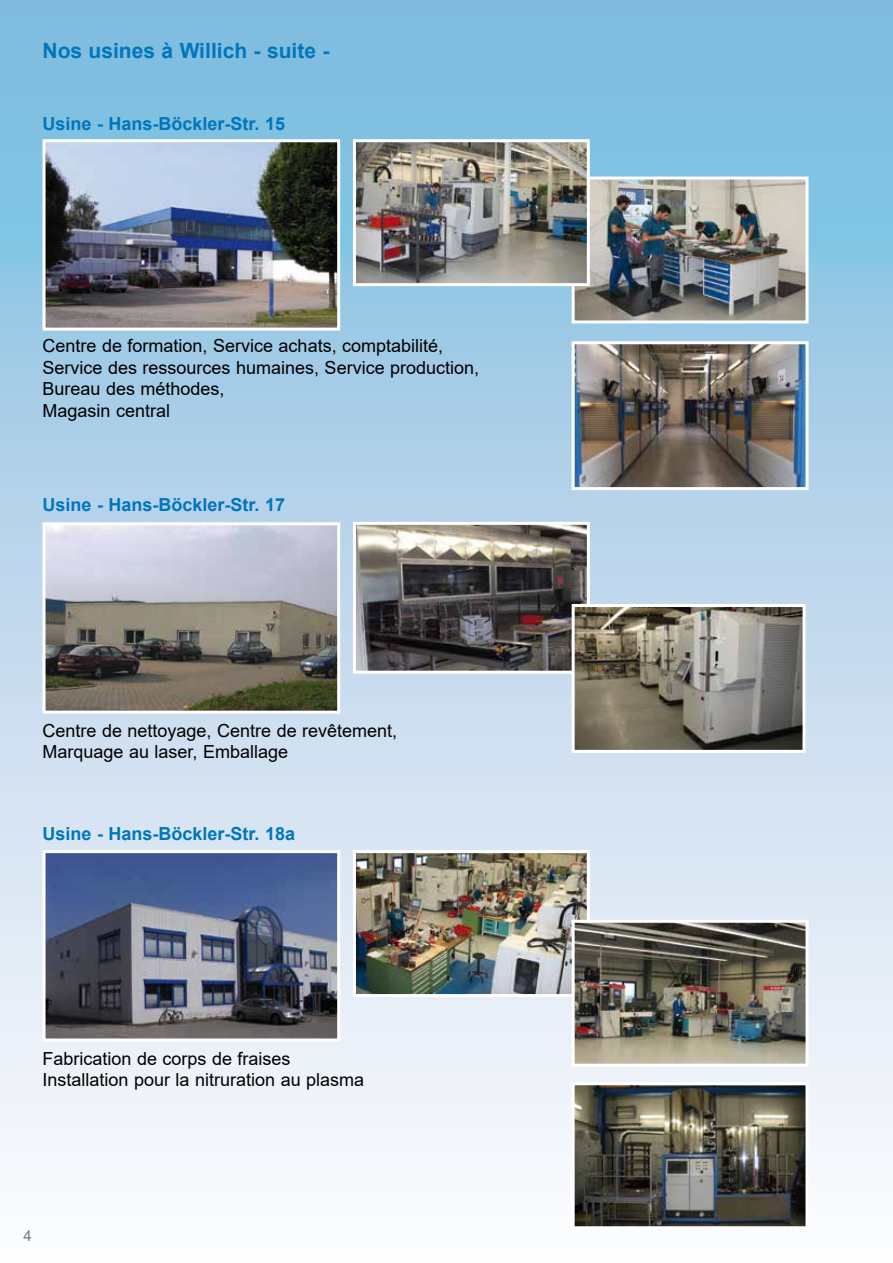
<style>
.page{position:relative;width:893px;height:1263px;background:#fff}
.page>*{position:absolute;margin:0;border:0;box-sizing:border-box;transform-origin:0 0}
.t1{font:700 21px "Arial";color:#0076bd}
.t2{font:18px/21.6px "Arial";color:#000}
.t3{font:700 18px "Arial";color:#0076bd}
.t4{font:15px "Arial";color:#000}
</style>
<div class="page">
<div style="left:0;top:0;width:893px;height:1263px;background:linear-gradient(to bottom,#77b9de,#fffcfe)"></div>
<img style="left:576px;top:181px;width:228px;height:138px">
<div style="left:572px;top:177px;width:236px;height:146px;border:3px solid #fff"></div>
<img style="left:357px;top:143px;width:229px;height:139px">
<div style="left:353px;top:139px;width:237px;height:147px;border:3px solid #fff"></div>
<img style="left:357px;top:526px;width:229px;height:144px">
<div style="left:353px;top:522px;width:237px;height:152px;border:3px solid #fff"></div>
<img style="left:47px;top:526px;width:289px;height:184px">
<div style="left:43px;top:522px;width:297px;height:192px;border:3px solid #fff"></div>
<img style="left:47px;top:143px;width:289px;height:184px">
<div style="left:43px;top:139px;width:297px;height:192px;border:3px solid #fff"></div>
<img style="left:576px;top:608px;width:225px;height:141px">
<div style="left:572px;top:604px;width:233px;height:149px;border:3px solid #fff"></div>
<img style="left:47px;top:854px;width:289px;height:183px">
<div style="left:43px;top:850px;width:297px;height:191px;border:3px solid #fff"></div>
<img style="left:357px;top:854px;width:229px;height:139px">
<div style="left:353px;top:850px;width:237px;height:147px;border:3px solid #fff"></div>
<img style="left:576px;top:924px;width:228px;height:139px">
<div style="left:572px;top:920px;width:236px;height:147px;border:3px solid #fff"></div>
<img style="left:576px;top:345px;width:228px;height:141px">
<div style="left:572px;top:341px;width:236px;height:149px;border:3px solid #fff"></div>
<img style="left:576px;top:1086px;width:228px;height:139px">
<div style="left:572px;top:1082px;width:236px;height:147px;border:3px solid #fff"></div>
<p class="t1" style="left:43px;top:36px;width:288px">Nos usines à Willich - suite -</p>
<p class="t3" style="left:43px;top:111px;width:244px">Usine - Hans-Böckler-Str. 15</p>
<p class="t2" style="left:43px;top:335px;width:438px">Centre de formation, Service achats, comptabilité, Service des ressources humaines, Service production, Bureau des méthodes,<br>Magasin central</p>
<p class="t3" style="left:43px;top:492px;width:244px">Usine - Hans-Böckler-Str. 17</p>
<p class="t2" style="left:43px;top:720px;width:356px">Centre de nettoyage, Centre de revêtement,<br>Marquage au laser, Emballage</p>
<p class="t3" style="left:43px;top:821px;width:254px">Usine - Hans-Böckler-Str. 18a</p>
<p class="t2" style="left:43px;top:1047px;width:323px">Fabrication de corps de fraises<br>Installation pour la nitruration au plasma</p>
<p class="t4" style="left:23px;top:1225px;width:10px">4</p>
</div>
